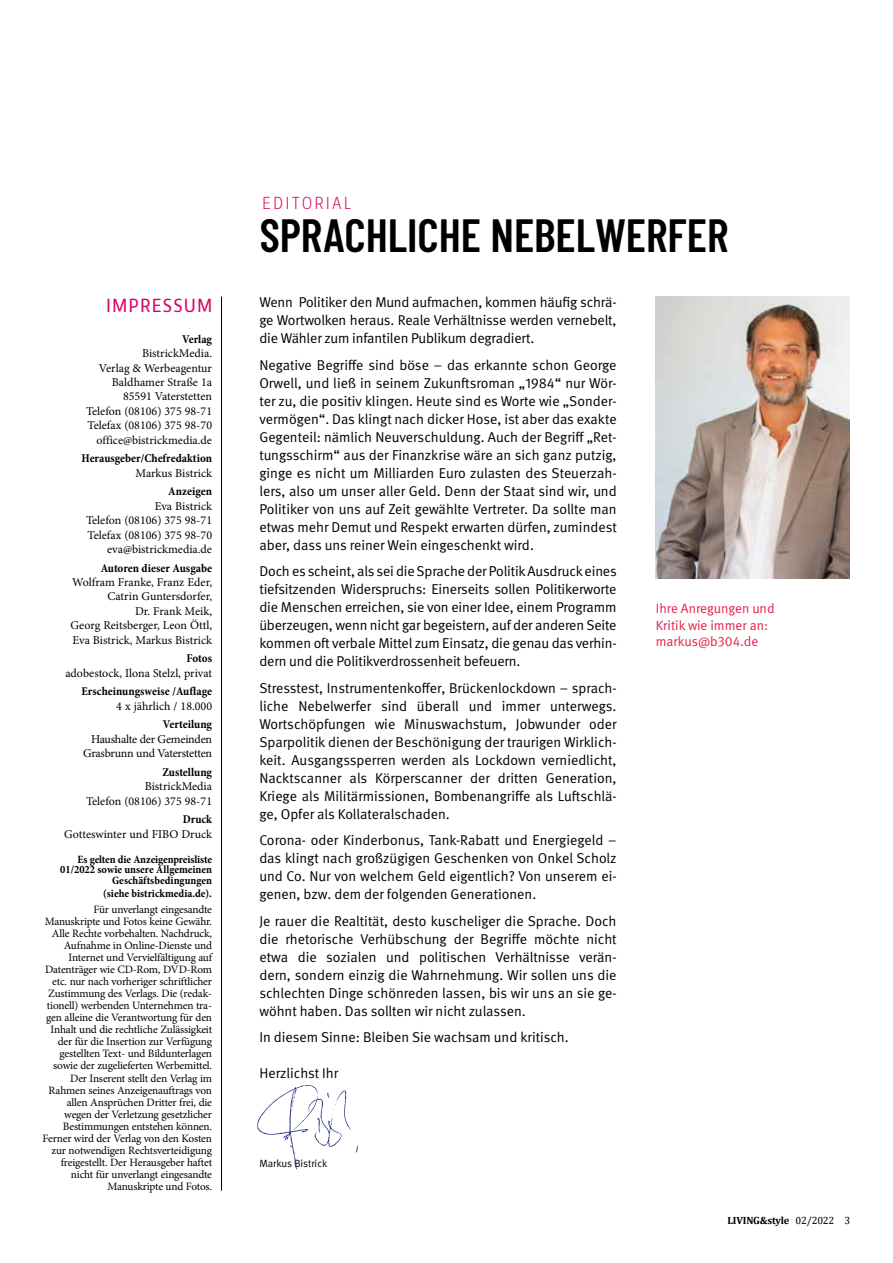
<style>
.page{position:relative;width:893px;height:1263px;background:#fff}
.page>*{position:absolute;margin:0;border:0;box-sizing:border-box;transform-origin:0 0}
.t1{font:600 46.5px "Barlow Condensed";color:#000}
.t2{font:500 18px "Encode Sans Compressed";letter-spacing:.1em;color:#d90466}
.t3{font:300 16.5px "Encode Sans Compressed";letter-spacing:.17em;color:#d90466}
.t4{font:14.25px/18px "DGUV Meta";letter-spacing:-.005em;color:#000;text-align:justify}
.t5{font:13.5px/16.5px "DGUV Meta";color:#e61e4b}
.t6{font:12px/14.4px "Minion Pro";color:#000;text-align:right}
.t7{font:700 condensed 12px "Minion Pro";color:#000}
.t8{font:12px/14.4px "Minion Pro";letter-spacing:-.025em;color:#000;text-align:right}
.t9{font:11.25px/12px "Minion Pro";letter-spacing:-.015em;color:#000;text-align:right}
.t10{font:700 condensed 11.25px/10.5px "Minion Pro";color:#000;text-align:right}
.t11{font:700 10.5px "Cambria";letter-spacing:-.02em;color:#000}
.t12{font:10.5px "DGUV Meta";letter-spacing:-.005em;color:#000}
.s1{font-weight:400}
</style>
<div class="page">
<hr style="left:221px;top:297px;width:1px;height:894px;background:#000">
<img style="left:656px;top:296px;width:193px;height:282px">
<img style="left:257px;top:1085px;width:101px;height:85px">
<p class="t2" style="left:107px;top:293px;width:107px">IMPRESSUM</p>
<p class="t7" style="left:182px;top:331px;width:31px">Verlag</p>
<p class="t6" style="left:86px;top:346px;width:128px">BistrickMedia.<br>Verlag &amp; Werbeagentur<br>Baldhamer Straße 1a<br>85591 Vaterstetten<br>Telefon (08106) 375 98-71<br>Telefax (08106) 375 98-70 office@bistrickmedia.de</p>
<p class="t7" style="left:82px;top:450px;width:132px">Herausgeber/Chefredaktion</p>
<p class="t6" style="left:136px;top:466px;width:78px">Markus Bistrick</p>
<p class="t7" style="left:168px;top:483px;width:45px">Anzeigen</p>
<p class="t6" style="left:86px;top:499px;width:128px">Eva Bistrick<br>Telefon (08106) 375 98-71<br>Telefax (08106) 375 98-70 eva@bistrickmedia.de</p>
<p class="t7" style="left:101px;top:559px;width:113px">Autoren dieser Ausgabe</p>
<p class="t6" style="left:71px;top:575px;width:143px">Wolfram Franke, Franz Eder,<br>Catrin Guntersdorfer,<br>Dr. Frank Meik,<br>Georg Reitsberger, Leon Öttl,<br>Eva Bistrick, Markus Bistrick</p>
<p class="t7" style="left:187px;top:650px;width:27px">Fotos</p>
<p class="t6" style="left:65px;top:666px;width:148px">adobestock, Ilona Stelzl, privat</p>
<p class="t7" style="left:82px;top:683px;width:132px">Erscheinungsweise /Auflage</p>
<p class="t6" style="left:116px;top:699px;width:97px">4 x jährlich / 18.000</p>
<p class="t7" style="left:163px;top:716px;width:51px">Verteilung</p>
<p class="t8" style="left:83px;top:732px;width:130px">Haushalte der Gemeinden<br>Grasbrunn und Vaterstetten</p>
<p class="t7" style="left:162px;top:764px;width:51px">Zustellung</p>
<p class="t6" style="left:86px;top:779px;width:128px">BistrickMedia<br>Telefon (08106) 375 98-71</p>
<p class="t7" style="left:183px;top:811px;width:31px">Druck</p>
<p class="t6" style="left:64px;top:827px;width:149px">Gotteswinter und FIBO Druck</p>
<p class="t10" style="left:60px;top:854px;width:153px">Es gelten die Anzeigenpreisliste<br>01/2022 sowie unsere Allgemeinen<br>Geschäftsbedingungen</p>
<p class="t10" style="left:103px;top:888px;width:110px">(siehe bistrickmedia.de).</p>
<p class="t9" style="left:43px;top:904px;width:171px">Für unverlangt eingesandte Manuskripte und Fotos keine Gewähr.<br>Alle Rechte vorbehalten. Nachdruck, Aufnahme in Online-Dienste und Internet und Vervielfältigung auf Datenträger wie CD-Rom, DVD-Rom etc. nur nach vorheriger schriftlicher Zustimmung des Verlags. Die (redak&shy;tionell) werbenden Unternehmen tra&shy;gen alleine die Verantwortung für den Inhalt und die rechtliche Zulässigkeit der für die Insertion zur Verfügung gestellten Text- und Bildunterlagen sowie der zugelieferten Werbemittel.<br>Der Inserent stellt den Verlag im Rahmen seines Anzeigenauftrags von allen Ansprüchen Dritter frei, die wegen der Verletzung gesetzlicher Bestimmungen entstehen können.<br>Ferner wird der Verlag von den Kosten zur notwendigen Rechtsverteidigung freigestellt. Der Herausgeber haftet nicht für unverlangt eingesandte Manuskripte und Fotos.</p>
<p class="t3" style="left:263px;top:191px;width:90px">EDITORIAL</p>
<h1 class="t1" style="left:259px;top:206px;width:471px">SPRACHLICHE NEBELWERFER</h1>
<p class="t4" style="left:259px;top:294px;width:359px">Wenn Politiker den Mund aufmachen, kommen häufig schrä&shy;ge Wortwolken heraus. Reale Verhältnisse werden vernebelt, die Wähler zum infantilen Publikum degradiert.</p>
<p class="t4" style="left:259px;top:356px;width:359px">Negative Begriffe sind böse – das erkannte schon George Orwell, und ließ in seinem Zukunftsroman „1984“ nur Wör&shy;ter zu, die positiv klingen. Heute sind es Worte wie „Sonder&shy;vermögen“. Das klingt nach dicker Hose, ist aber das exakte Gegenteil: nämlich Neuverschuldung. Auch der Begriff „Ret&shy;tungsschirm“ aus der Finanzkrise wäre an sich ganz putzig, ginge es nicht um Milliarden Euro zulasten des Steuerzah&shy;lers, also um unser aller Geld. Denn der Staat sind wir, und Politiker von uns auf Zeit gewählte Vertreter. Da sollte man etwas mehr Demut und Respekt erwarten dürfen, zumindest aber, dass uns reiner Wein eingeschenkt wird.</p>
<p class="t4" style="left:259px;top:563px;width:359px">Doch es scheint, als sei die Sprache der Politik Ausdruck eines tiefsitzenden Widerspruchs: Einerseits sollen Politikerworte die Menschen erreichen, sie von einer Idee, einem Programm überzeugen, wenn nicht gar begeistern, auf der anderen Seite kommen oft verbale Mittel zum Einsatz, die genau das verhin&shy;dern und die Politikverdrossenheit befeuern.</p>
<p class="t4" style="left:259px;top:679px;width:359px">Stresstest, Instrumentenkoffer, Brückenlockdown – sprach&shy;liche Nebelwerfer sind überall und immer unterwegs.<br>Wortschöpfungen wie Minuswachstum, Jobwunder oder Sparpolitik dienen der Beschönigung der traurigen Wirklich&shy;keit. Ausgangssperren werden als Lockdown verniedlicht, Nacktscanner als Körperscanner der dritten Generation, Kriege als Militärmissionen, Bombenangriffe als Luftschlä&shy;ge, Opfer als Kollateralschaden.</p>
<p class="t4" style="left:259px;top:832px;width:359px">Corona- oder Kinderbonus, Tank-Rabatt und Energiegeld – das klingt nach großzügigen Geschenken von Onkel Scholz und Co. Nur von welchem Geld eigentlich? Von unserem ei&shy;genen, bzw. dem der folgenden Generationen.</p>
<p class="t4" style="left:259px;top:912px;width:359px">Je rauer die Realtität, desto kuscheliger die Sprache. Doch die rhetorische Verhübschung der Begriffe möchte nicht etwa die sozialen und politischen Verhältnisse verän&shy;dern, sondern einzig die Wahrnehmung. Wir sollen uns die schlechten Dinge schönreden lassen, bis wir uns an sie ge&shy;wöhnt haben. Das sollten wir nicht zulassen.</p>
<p class="t4" style="left:259px;top:1029px;width:311px">In diesem Sinne: Bleiben Sie wachsam und kritisch.</p>
<p class="t4" style="left:259px;top:1065px;width:80px">Herzlichst Ihr</p>
<p class="t12" style="left:259px;top:1157px;width:70px">Markus Bistrick</p>
<p class="t5" style="left:656px;top:601px;width:120px">Ihre Anregungen und<br>Kritik wie immer an: markus@b304.de</p>
<p class="t11" style="left:727px;top:1213px;width:125px">LIVING&amp;style <span class="s1">02/2022 3</span></p>
</div>
